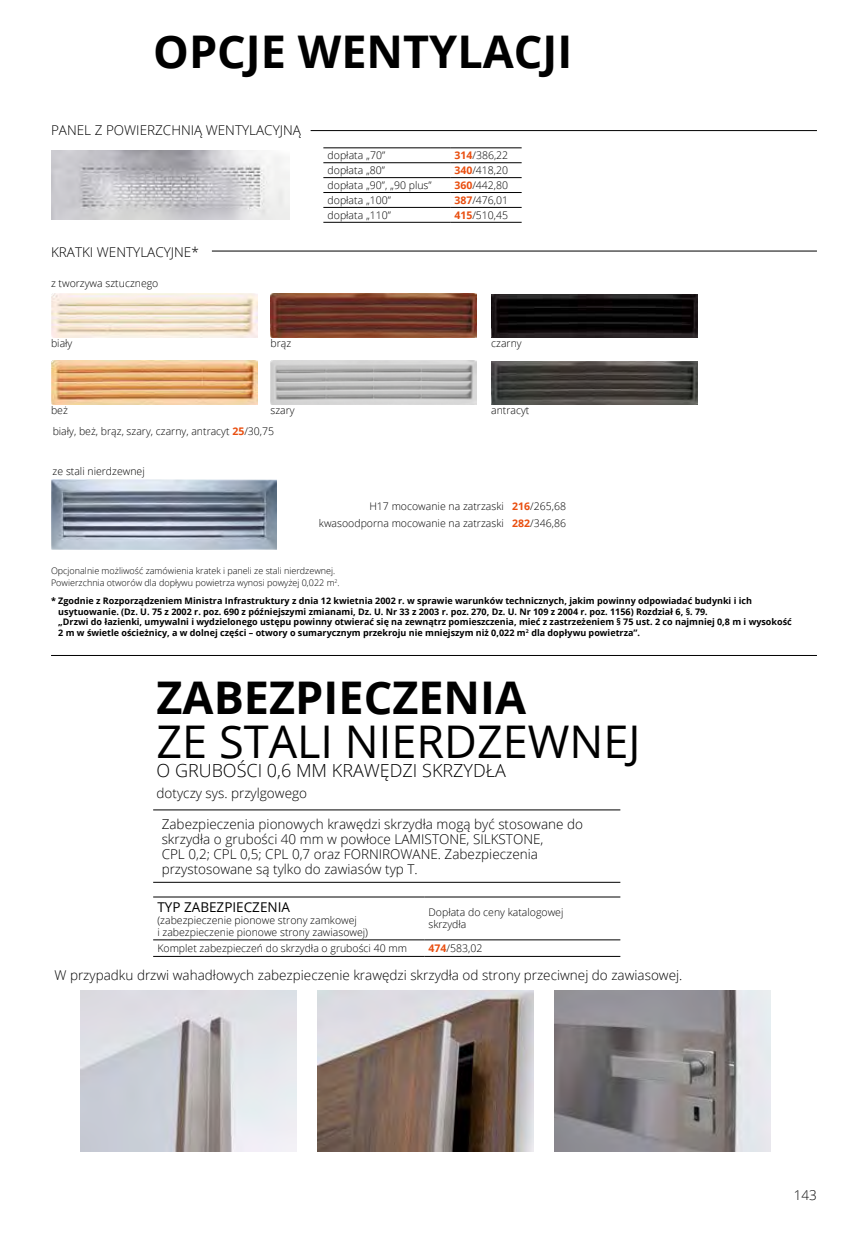
<style>
.page{position:relative;width:851px;height:1234px;background:#fff}
.page>*{position:absolute;margin:0;border:0;box-sizing:border-box;transform-origin:0 0}
.t1{font:700 45px "Open Sans";color:#000}
.t2{font:45px "Open Sans";color:#000}
.t3{font:300 18px "Open Sans";color:#000}
.t4{font:300 13.5px/15px "Open Sans";color:#000}
.t5{font:13.5px "Open Sans";color:#000}
.t6{font:300 10.5px/12px "Open Sans";color:#000}
.t7{font:700 9px/10.5px "Open Sans";color:#000}
.t8{font:300 9px/12px "Open Sans";color:#000}
.s1{font-weight:700;color:#e94e0f}
</style>
<div class="page">
<hr style="left:153px;top:881px;width:467px;height:1px;background:#000">
<hr style="left:153px;top:809px;width:467px;height:1px;background:#000">
<img style="left:81px;top:990px;width:215px;height:161px">
<img style="left:554px;top:990px;width:216px;height:161px">
<img style="left:317px;top:990px;width:216px;height:161px">
<hr style="left:153px;top:939px;width:271px;height:1px;background:#000">
<hr style="left:424px;top:939px;width:196px;height:1px;background:#000">
<hr style="left:153px;top:955px;width:271px;height:1px;background:#000">
<hr style="left:424px;top:955px;width:196px;height:1px;background:#000">
<hr style="left:153px;top:896px;width:271px;height:1px;background:#000">
<hr style="left:424px;top:896px;width:196px;height:1px;background:#000">
<img style="left:51px;top:293px;width:206px;height:44px">
<img style="left:270px;top:293px;width:207px;height:44px">
<img style="left:491px;top:294px;width:206px;height:43px">
<img style="left:270px;top:361px;width:207px;height:43px">
<img style="left:491px;top:361px;width:206px;height:44px">
<img style="left:51px;top:479px;width:225px;height:70px">
<img style="left:51px;top:361px;width:206px;height:43px">
<hr style="left:323px;top:147px;width:127px;height:1px;background:#000">
<hr style="left:450px;top:147px;width:71px;height:1px;background:#000">
<hr style="left:323px;top:162px;width:127px;height:1px;background:#000">
<hr style="left:450px;top:162px;width:71px;height:1px;background:#000">
<hr style="left:323px;top:177px;width:127px;height:1px;background:#000">
<hr style="left:450px;top:177px;width:71px;height:1px;background:#000">
<hr style="left:323px;top:192px;width:127px;height:1px;background:#000">
<hr style="left:450px;top:192px;width:71px;height:1px;background:#000">
<hr style="left:323px;top:207px;width:127px;height:1px;background:#000">
<hr style="left:450px;top:207px;width:71px;height:1px;background:#000">
<hr style="left:323px;top:222px;width:127px;height:1px;background:#000">
<hr style="left:450px;top:222px;width:71px;height:1px;background:#000">
<img style="left:51px;top:150px;width:239px;height:69px">
<hr style="left:212px;top:250px;width:604px;height:1px;background:#000">
<hr style="left:51px;top:655px;width:765px;height:1px;background:#000">
<hr style="left:310px;top:130px;width:506px;height:1px;background:#000">
<h1 class="t1" style="left:153px;top:20px;width:420px">OPCJE WENTYLACJI</h1>
<h3 class="t4" style="left:51px;top:122px;width:251px">PANEL Z POWIERZCHNIĄ WENTYLACYJNĄ</h3>
<h3 class="t4" style="left:51px;top:244px;width:149px">KRATKI WENTYLACYJNE*</h3>
<p class="t6" style="left:51px;top:276px;width:109px">z tworzywa sztucznego</p>
<p class="t6" style="left:327px;top:149px;width:59px">dopłata „70”</p>
<p class="t6" style="left:454px;top:149px;width:55px"><span class="s1">314</span>/386,22</p>
<p class="t6" style="left:327px;top:164px;width:59px">dopłata „80”</p>
<p class="t6" style="left:454px;top:164px;width:55px"><span class="s1">340</span>/418,20</p>
<p class="t6" style="left:327px;top:179px;width:105px">dopłata „90”, „90 plus”</p>
<p class="t6" style="left:454px;top:179px;width:55px"><span class="s1">360</span>/442,80</p>
<p class="t6" style="left:327px;top:194px;width:65px">dopłata „100”</p>
<p class="t6" style="left:454px;top:194px;width:55px"><span class="s1">387</span>/476,01</p>
<p class="t6" style="left:327px;top:209px;width:65px">dopłata „110”</p>
<p class="t6" style="left:454px;top:209px;width:55px"><span class="s1">415</span>/510,45</p>
<p class="t6" style="left:51px;top:337px;width:23px">biały</p>
<p class="t6" style="left:270px;top:337px;width:22px">brąz</p>
<p class="t6" style="left:491px;top:337px;width:32px">czarny</p>
<p class="t6" style="left:51px;top:404px;width:18px">beż</p>
<p class="t6" style="left:270px;top:404px;width:26px">szary</p>
<p class="t6" style="left:491px;top:404px;width:40px">antracyt</p>
<p class="t6" style="left:53px;top:424px;width:223px">biały, beż, brąz, szary, czarny, antracyt <span class="s1">25</span>/30,75</p>
<p class="t6" style="left:53px;top:464px;width:93px">ze stali nierdzewnej</p>
<p class="t6" style="left:319px;top:497px;width:248px;line-height:16.5px;text-align:right">H17 mocowanie na zatrzaski <span class="s1">216</span>/265,68 kwasoodporna mocowanie na zatrzaski <span class="s1">282</span>/346,86</p>
<p class="t8" style="left:51px;top:564px;width:290px">Opcjonalnie możliwość zamówienia kratek i paneli ze stali nierdzewnej.<br>Powierzchnia otworów dla dopływu powietrza wynosi powyżej 0,022 m<sup>2</sup>.</p>
<p class="t7" style="left:58px;top:595px;width:734px;text-indent:-7px">* Zgodnie z Rozporządzeniem Ministra Infrastruktury z dnia 12 kwietnia 2002 r. w sprawie warunków technicznych, jakim powinny odpowiadać budynki i ich usytuowanie. (Dz. U. 75 z 2002 r. poz. 690 z późniejszymi zmianami, Dz. U. Nr 33 z 2003 r. poz. 270, Dz. U. Nr 109 z 2004 r. poz. 1156) Rozdział 6, §. 79.<br>„Drzwi do łazienki, umywalni i wydzielonego ustępu powinny otwierać się na zewnątrz pomieszczenia, mieć z zastrzeżeniem § 75 ust. 2 co najmniej 0,8 m i wysokość 2 m w świetle ościeżnicy, a w dolnej części – otwory o sumarycznym przekroju nie mniejszym niż 0,022 m<sup>2</sup> dla dopływu powietrza”.</p>
<h1 class="t1" style="left:156px;top:666px;width:371px">ZABEZPIECZENIA</h1>
<h1 class="t2" style="left:156px;top:710px;width:485px">ZE STALI NIERDZEWNEJ</h1>
<h2 class="t3" style="left:156px;top:758px;width:350px">O GRUBOŚCI 0,6 MM KRAWĘDZI SKRZYDŁA</h2>
<h3 class="t4" style="left:162px;top:815px;width:423px">Zabezpieczenia pionowych krawędzi skrzydła mogą być stosowane do skrzydła o grubości 40 mm w powłoce LAMISTONE, SILKSTONE,<br>CPL 0,2; CPL 0,5; CPL 0,7 oraz FORNIROWANE. Zabezpieczenia przystosowane są tylko do zawiasów typ T.</h3>
<h3 class="t4" style="left:156px;top:784px;width:152px">dotyczy sys. przylgowego</h3>
<h3 class="t5" style="left:157px;top:897px;width:134px">TYP ZABEZPIECZENIA</h3>
<p class="t6" style="left:157px;top:913px;width:212px">(zabezpieczenie pionowe strony zamkowej<br>i zabezpieczenie pionowe strony zawiasowej)</p>
<p class="t6" style="left:428px;top:906px;width:136px">Dopłata do ceny katalogowej skrzydła</p>
<p class="t6" style="left:157px;top:941px;width:251px">Komplet zabezpieczeń do skrzydła o grubości 40 mm</p>
<p class="t6" style="left:428px;top:941px;width:55px"><span class="s1">474</span>/583,02</p>
<h3 class="t4" style="left:54px;top:966px;width:629px">W przypadku drzwi wahadłowych zabezpieczenie krawędzi skrzydła od strony przeciwnej do zawiasowej.</h3>
<h3 class="t4" style="left:793px;top:1186px;width:25px">143</h3>
</div>
